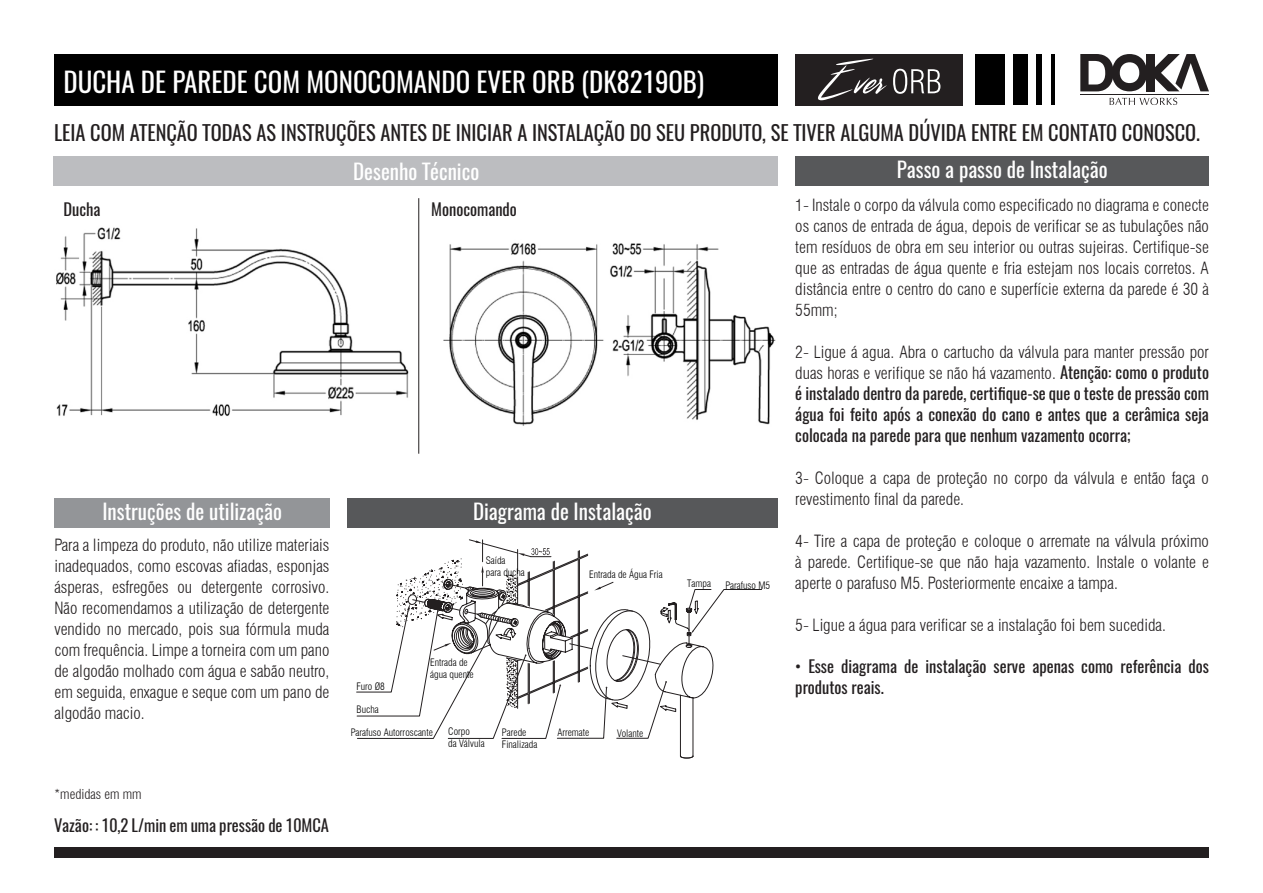
<style>
.page{position:relative;width:1263px;height:893px;background:#fff}
.page>*{position:absolute;margin:0;border:0;box-sizing:border-box;transform-origin:0 0}
.t1{font:27px "Oswald";color:#fff}
.t2{font:21px "Oswald";color:#fff}
.t3{font:20.4px "Oswald";color:#231f20}
.t4{font:300 condensed 16.5px/21px "Swiss 721 BT";color:#231f20;text-align:justify}
.t5{font:16.5px/21px "Oswald";color:#231f20;text-align:justify}
.t6{font:300 condensed 13.5px "Swiss 721 BT";color:#231f20}
.t7{font:300 condensed 10.05px/12px "Swiss 721 BT";color:#000}
.s1{font-family:"Swiss 721 BT";font-weight:300;font-stretch:condensed}
</style>
<div class="page">
<div style="left:795px;top:54px;width:168px;height:51px;background:#231f20"></div>
<hr style="left:1080px;top:94px;width:129px;height:1px;background:#231f20">
<svg style="left:1080px;top:54px;width:129px;height:37px"></svg>
<svg style="left:1109px;top:98px;width:68px;height:7px"></svg>
<div style="left:54px;top:54px;width:724px;height:51px;background:#000"></div>
<div style="left:975px;top:54px;width:29px;height:51px;background:#000"></div>
<div style="left:1013px;top:54px;width:15px;height:51px;background:#000"></div>
<div style="left:1037px;top:54px;width:5px;height:51px;background:#000"></div>
<hr style="left:1051px;top:54px;width:4px;height:51px;background:#000">
<svg style="left:818px;top:59px;width:69px;height:41px"></svg>
<svg style="left:893px;top:69px;width:47px;height:25px"></svg>
<div style="left:54px;top:499px;width:276px;height:29px;background:#939598"></div>
<div style="left:54px;top:156px;width:724px;height:30px;background:#bcbdc0"></div>
<div style="left:795px;top:156px;width:414px;height:30px;background:#57585a"></div>
<div style="left:347px;top:498px;width:431px;height:30px;background:#57585a"></div>
<svg style="left:356px;top:539px;width:406px;height:220px"></svg>
<div style="left:54px;top:847px;width:1155px;height:10px;background:#231f20"></div>
<img style="left:56px;top:227px;width:353px;height:189px">
<img style="left:443px;top:243px;width:333px;height:183px">
<hr style="left:418px;top:198px;width:1px;height:256px;background:#231f20">
<p class="t1" style="left:64px;top:63px;width:642px">DUCHA DE PAREDE COM MONOCOMANDO EVER ORB (DK8219OB)</p>
<p class="t3" style="left:54px;top:119px;width:1148px">LEIA COM ATENÇÃO TODAS AS INSTRUÇÕES ANTES DE INICIAR A INSTALAÇÃO DO SEU PRODUTO, SE TIVER ALGUMA DÚVIDA ENTRE EM CONTATO CONOSCO.</p>
<p class="t2" style="left:353px;top:156px;width:128px">Desenho Técnico</p>
<p class="t2" style="left:897px;top:154px;width:212px">Passo a passo de Instalação</p>
<p class="t5" style="left:64px;top:199px;width:39px">Ducha</p>
<p class="t5" style="left:431px;top:199px;width:87px">Monocomando</p>
<p class="t2" style="left:102px;top:497px;width:181px">Instruções de utilização</p>
<p class="t4" style="left:54px;top:535px;width:276px">Para a limpeza do produto, não utilize materiais inadequados, como escovas afiadas, esponjas ásperas, esfregões ou detergente corrosivo.<br>Não recomendamos a utilização de detergente vendido no mercado, pois sua fórmula muda com frequência. Limpe a torneira com um pano de algodão molhado com água e sabão neutro, em seguida, enxague e seque com um pano de algodão macio.</p>
<p class="t6" style="left:54px;top:786px;width:89px">*medidas em mm</p>
<p class="t5" style="left:54px;top:815px;width:276px">Vazão: : 10,2 L/min em uma pressão de 10MCA</p>
<p class="t2" style="left:473px;top:497px;width:180px">Diagrama de Instalação</p>
<p class="t7" style="left:356px;top:681px;width:30px">Furo Ø8</p>
<p class="t7" style="left:357px;top:704px;width:24px">Bucha</p>
<p class="t7" style="left:486px;top:554px;width:41px">Saída<br>para ducha</p>
<p class="t7" style="left:430px;top:657px;width:45px">Entrada de água quente</p>
<p class="t7" style="left:589px;top:568px;width:75px">Entrada de Água Fria</p>
<p class="t7" style="left:351px;top:727px;width:84px">Parafuso Autorroscante</p>
<p class="t7" style="left:448px;top:726px;width:38px">Corpo<br>da Válvula</p>
<p class="t7" style="left:502px;top:727px;width:26px">Parede</p>
<p class="t7" style="left:557px;top:727px;width:34px">Arremate</p>
<p class="t7" style="left:617px;top:728px;width:28px">Volante</p>
<p class="t7" style="left:502px;top:739px;width:37px">Finalizada</p>
<p class="t7" style="left:687px;top:577px;width:25px">Tampa</p>
<p class="t7" style="left:725px;top:579px;width:46px">Parafuso M5</p>
<p class="t4" style="left:795px;top:194px;width:415px">1- Instale o corpo da válvula como especificado no diagrama e conecte os canos de entrada de água, depois de verificar se as tubulações não tem resíduos de obra em seu interior ou outras sujeiras. Certifique-se que as entradas de água quente e fria estejam nos locais corretos. A distância entre o centro do cano e superfície externa da parede é 30 à 55mm;</p>
<p class="t5" style="left:795px;top:341px;width:415px"><span class="s1">2- Ligue á agua. Abra o cartucho da válvula para manter pressão por duas horas e verifique se não há vazamento.</span> Atenção: como o produto é instalado dentro da parede, certifique-se que o teste de pressão com água foi feito após a conexão do cano e antes que a cerâmica seja colocada na parede para que nenhum vazamento ocorra;</p>
<p class="t4" style="left:795px;top:467px;width:415px">3- Coloque a capa de proteção no corpo da válvula e então faça o revestimento final da parede.</p>
<p class="t4" style="left:795px;top:530px;width:415px">4- Tire a capa de proteção e coloque o arremate na válvula próximo à parede. Certifique-se que não haja vazamento. Instale o volante e aperte o parafuso M5. Posteriormente encaixe a tampa.</p>
<p class="t4" style="left:795px;top:614px;width:372px">5- Ligue a água para verificar se a instalação foi bem sucedida.</p>
<p class="t5" style="left:795px;top:656px;width:415px">• Esse diagrama de instalação serve apenas como referência dos produtos reais.</p>
</div>
